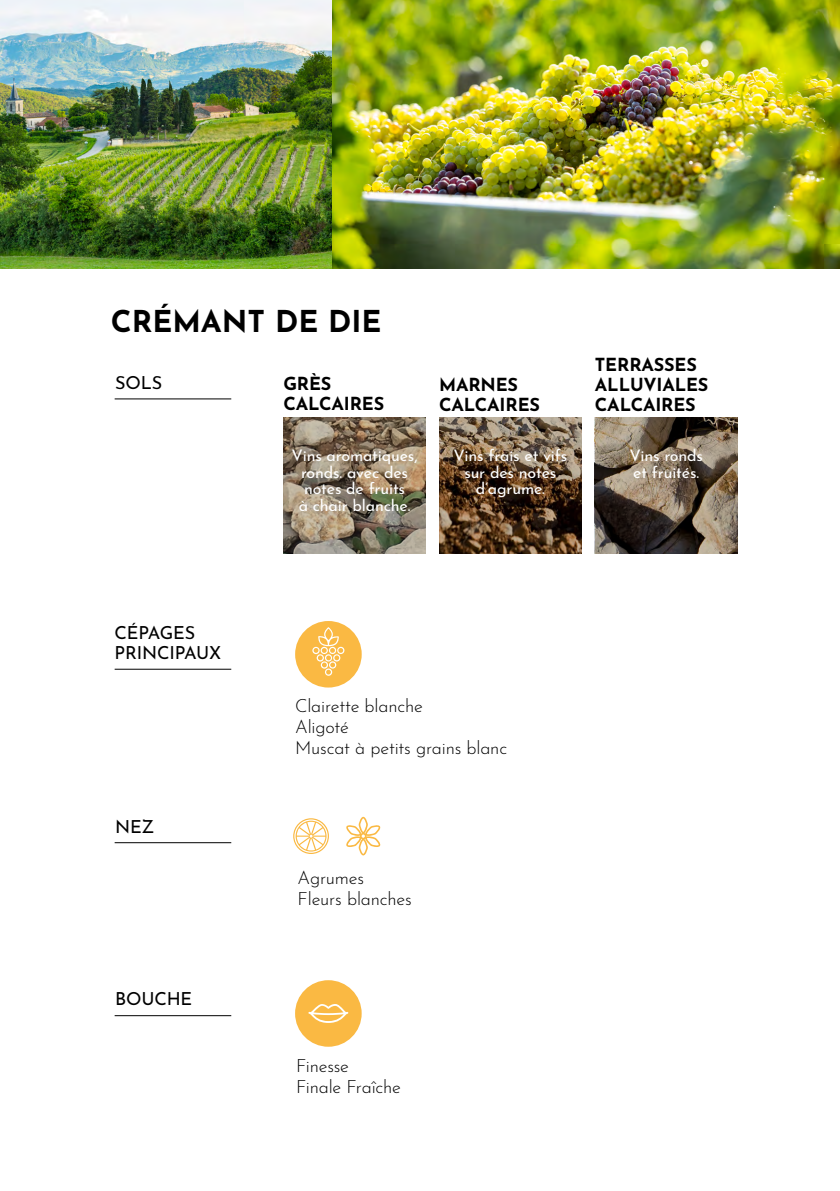
<style>
.page{position:relative;width:840px;height:1191px;background:#fff}
.page>*{position:absolute;margin:0;border:0;box-sizing:border-box;transform-origin:0 0}
.t1{font:700 30px "Josefin Sans";color:#000}
.t2{font:300 18px/21px "Josefin Sans";letter-spacing:-.01em;color:#000}
.t3{font:700 18px/20px "Josefin Sans";letter-spacing:-.01em;color:#000}
.t4{font:18px/20px "Josefin Sans";letter-spacing:-.01em;color:#000}
.t5{font:16px/16.6px "Josefin Sans";letter-spacing:-.01em;color:#fff;text-align:center}
</style>
<div class="page">
<img style="left:0;top:0;width:332px;height:268px">
<img style="left:332px;top:0;width:507px;height:268px">
<hr style="left:839px;top:0;width:1px;height:268px;background:#ecece3">
<hr style="left:115px;top:398px;width:116px;height:1px;background:#000">
<hr style="left:115px;top:668px;width:116px;height:1px;background:#000">
<hr style="left:115px;top:842px;width:116px;height:1px;background:#000">
<hr style="left:115px;top:1015px;width:116px;height:1px;background:#000">
<img style="left:283px;top:418px;width:142px;height:136px">
<img style="left:439px;top:418px;width:142px;height:136px">
<svg style="left:594px;top:418px;width:143px;height:136px;background:#695c4e"></svg>
<div style="left:295px;top:621px;width:66px;height:66px;background:#fab943;border-radius:50%"></div>
<svg style="left:312px;top:627px;width:32px;height:49px"></svg>
<div style="left:295px;top:980px;width:66px;height:66px;background:#fab943;border-radius:50%"></div>
<svg style="left:308px;top:1004px;width:40px;height:19px"></svg>
<svg style="left:293px;top:818px;width:36px;height:36px"></svg>
<svg style="left:346px;top:817px;width:35px;height:38px"></svg>
<h1 class="t1" style="left:111px;top:294px;width:272px">CRÉMANT DE DIE</h1>
<p class="t4" style="left:115px;top:370px;width:49px">SOLS</p>
<p class="t3" style="left:283px;top:371px;width:102px">GRÈS<br>CALCAIRES</p>
<p class="t3" style="left:439px;top:372px;width:102px">MARNES<br>CALCAIRES</p>
<p class="t3" style="left:594px;top:352px;width:115px">TERRASSES<br>ALLUVIALES<br>CALCAIRES</p>
<p class="t4" style="left:115px;top:620px;width:108px">CÉPAGES<br>PRINCIPAUX</p>
<p class="t4" style="left:115px;top:814px;width:41px">NEZ</p>
<p class="t4" style="left:115px;top:986px;width:79px">BOUCHE</p>
<p class="t5" style="left:291px;top:445px;width:127px">Vins aromatiques, ronds. avec des notes de fruits<br>à chair blanche.</p>
<p class="t5" style="left:453px;top:445px;width:115px">Vins frais et vifs sur des notes d’agrume.</p>
<p class="t5" style="left:629px;top:445px;width:75px;text-align:left">Vins ronds et fruités.</p>
<p class="t2" style="left:295px;top:693px;width:213px">Clairette blanche<br>Aligoté<br>Muscat à petits grains blanc</p>
<p class="t2" style="left:297px;top:865px;width:116px">Agrumes<br>Fleurs blanches</p>
<p class="t2" style="left:296px;top:1053px;width:106px">Finesse<br>Finale Fraîche</p>
</div>
